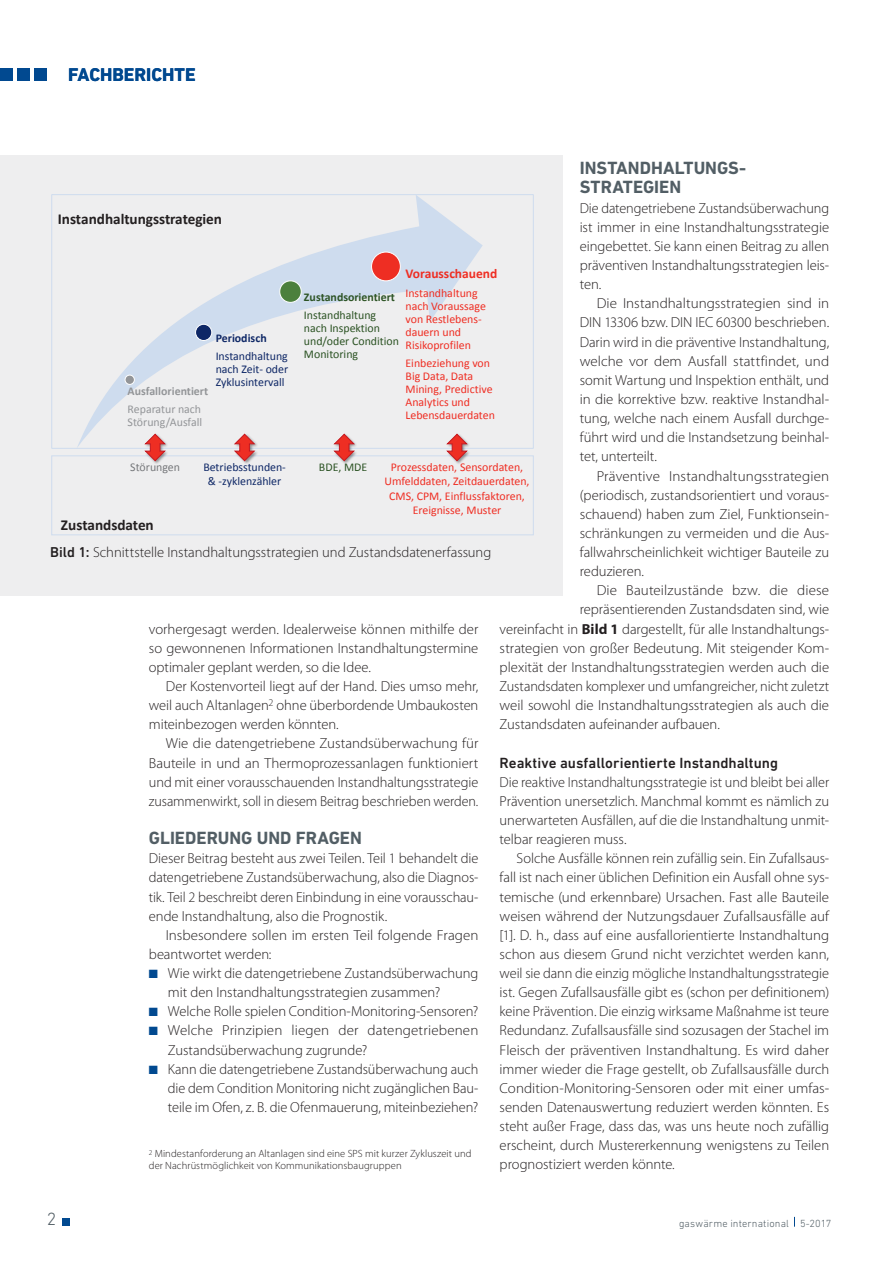
<style>
.page{position:relative;width:893px;height:1263px;background:#fff}
.page>*{position:absolute;margin:0;border:0;box-sizing:border-box;transform-origin:0 0}
.t1{font:700 18.75px "DIN Next LT Pro";color:#014990}
.t2{font:700 18px/19.2px "DIN Next LT Pro";color:#525e65}
.t3{font:300 18px "DIN Next LT Pro";color:#525e65}
.t4{font:700 15.3px "Calibri";letter-spacing:-.005em;color:#231f20}
.t5{font:700 15.15px "Calibri";color:#231f20}
.t6{font:500 15px "DIN Next LT Pro";color:#231f20}
.t7{font:300 14.55px/19.2px "Myriad Pro";letter-spacing:-.005em;color:#231f20;text-align:justify}
.t8{font:700 13.5px "Calibri";color:#ee2e23}
.t9{font:11.85px/13px "Calibri";color:#ee2e23}
.t10{font:11.85px/13px "Calibri";color:#0e2766;text-align:justify}
.t11{font:11.85px/13px "Calibri";color:#2c5324}
.t12{font:11.85px/13px "Calibri";letter-spacing:-.005em;color:#939598}
.t13{font:700 11.85px "Calibri";color:#2c5324}
.t14{font:700 11.85px "Calibri";color:#939598}
.t15{font:700 11.85px "Calibri";color:#0e2766}
.t16{font:11.85px "Calibri";color:#76787b}
.t17{font:300 10.5px/12px "Myriad Pro";letter-spacing:.01em;color:#231f20}
.t18{font:300 10.5px "DIN Next LT Pro";letter-spacing:.015em;color:#525e65}
.s1{font-weight:700}
.s2{font-family:"DIN Next LT Pro";font-weight:500}
.s3{color:#014990}
</style>
<div class="page">
<div style="left:0;top:68px;width:13px;height:13px;background:#014990"></div>
<div style="left:17px;top:68px;width:13px;height:13px;background:#014990"></div>
<div style="left:34px;top:68px;width:13px;height:13px;background:#014990"></div>
<div style="left:62px;top:1218px;width:8px;height:7px;background:#014990"></div>
<div style="left:0;top:155px;width:563px;height:440px;background:#eeeeef"></div>
<svg style="left:77px;top:196px;width:406px;height:251px"></svg>
<div style="left:125px;top:375px;width:9px;height:9px;background:#939598;border-radius:50%"></div>
<div style="left:125px;top:375px;width:10px;height:10px;border:1px solid #fff;border-radius:50%"></div>
<div style="left:196px;top:324px;width:16px;height:16px;background:#0e2766;border-radius:50%"></div>
<div style="left:195px;top:324px;width:17px;height:17px;border:1px solid #fff;border-radius:50%"></div>
<div style="left:280px;top:281px;width:21px;height:21px;background:#4c803d;border-radius:50%"></div>
<div style="left:279px;top:280px;width:23px;height:23px;border:1px solid #fff;border-radius:50%"></div>
<div style="left:372px;top:252px;width:28px;height:29px;background:#ee2e23;border-radius:50%"></div>
<div style="left:371px;top:252px;width:30px;height:29px;border:1px solid #fff;border-radius:50%"></div>
<div style="left:51px;top:194px;width:483px;height:255px;border:1px solid #cedcee"></div>
<div style="left:52px;top:456px;width:481px;height:79px;border:1px solid #cedcee"></div>
<img style="left:143px;top:432px;width:28px;height:32px">
<svg style="left:144px;top:433px;width:23px;height:29px"></svg>
<img style="left:332px;top:432px;width:28px;height:32px">
<svg style="left:333px;top:433px;width:23px;height:29px"></svg>
<img style="left:232px;top:432px;width:28px;height:32px">
<svg style="left:233px;top:433px;width:23px;height:29px"></svg>
<img style="left:445px;top:432px;width:28px;height:32px">
<svg style="left:445px;top:433px;width:24px;height:29px"></svg>
<p class="t1" style="left:68px;top:64px;width:129px">FACHBERICHTE</p>
<p class="t2" style="left:580px;top:159px;width:168px">INSTANDHALTUNGS-<br>STRATEGIEN</p>
<p class="t7" style="left:580px;top:198px;width:251px">Die datengetriebene Zustandsüberwachung ist immer in eine Instandhaltungsstrategie eingebettet. Sie kann einen Beitrag zu allen präventiven Instandhaltungsstrategien leis&shy;ten.</p>
<p class="t7" style="left:580px;top:294px;width:251px;text-indent:17px">Die Instandhaltungsstrategien sind in DIN 13306 bzw. DIN IEC 60300 beschrieben.<br>Darin wird in die präventive Instandhaltung, welche vor dem Ausfall stattfindet, und somit Wartung und Inspektion enthält, und in die korrektive bzw. reaktive Instandhal&shy;tung, welche nach einem Ausfall durchge&shy;führt wird und die Instandsetzung beinhal&shy;tet, unterteilt.</p>
<p class="t7" style="left:580px;top:466px;width:251px;text-indent:17px">Präventive Instandhaltungsstrategien (periodisch, zustandsorientiert und voraus&shy;schauend) haben zum Ziel, Funktionsein&shy;schränkungen zu vermeiden und die Aus&shy;fallwahrscheinlichkeit wichtiger Bauteile zu reduzieren.</p>
<p class="t7" style="left:597px;top:581px;width:234px">Die Bauteilzustände bzw. die diese</p>
<p class="t7" style="left:580px;top:600px;width:251px">repräsentierenden Zustandsdaten sind, wie</p>
<p class="t7" style="left:500px;top:619px;width:331px">vereinfacht in <span class="s1">Bild 1</span> dargestellt, für alle Instandhaltungs-</p>
<p class="t7" style="left:500px;top:638px;width:331px">strategien von großer Bedeutung. Mit steigender Kom-</p>
<p class="t7" style="left:500px;top:658px;width:331px">plexität der Instandhaltungsstrategien werden auch die</p>
<p class="t7" style="left:500px;top:677px;width:331px">Zustandsdaten komplexer und umfangreicher, nicht zuletzt</p>
<p class="t7" style="left:500px;top:696px;width:331px">weil sowohl die Instandhaltungsstrategien als auch die</p>
<p class="t7" style="left:500px;top:715px;width:222px">Zustandsdaten aufeinander aufbauen.</p>
<p class="t6" style="left:500px;top:754px;width:280px">Reaktive ausfallorientierte Instandhaltung</p>
<p class="t7" style="left:500px;top:772px;width:331px">Die reaktive Instandhaltungsstrategie ist und bleibt bei aller Prävention unersetzlich. Manchmal kommt es nämlich zu unerwarteten Ausfällen, auf die die Instandhaltung unmit&shy;telbar reagieren muss.</p>
<p class="t7" style="left:500px;top:849px;width:331px;text-indent:17px">Solche Ausfälle können rein zufällig sein. Ein Zufallsaus&shy;fall ist nach einer üblichen Definition ein Ausfall ohne sys&shy;temische (und erkennbare) Ursachen. Fast alle Bauteile weisen während der Nutzungsdauer Zufallsausfälle auf [1]. D. h., dass auf eine ausfallorientierte Instandhaltung schon aus diesem Grund nicht verzichtet werden kann, weil sie dann die einzig mögliche Instandhaltungsstrategie ist. Gegen Zufallsausfälle gibt es (schon per definitionem) keine Prävention. Die einzig wirksame Maßnahme ist teure Redundanz. Zufallsausfälle sind sozusagen der Stachel im Fleisch der präventiven Instandhaltung. Es wird daher immer wieder die Frage gestellt, ob Zufallsausfälle durch Condition-Monitoring-Sensoren oder mit einer umfas&shy;senden Datenauswertung reduziert werden könnten. Es steht außer Frage, dass das, was uns heute noch zufällig erscheint, durch Mustererkennung wenigstens zu Teilen prognostiziert werden könnte.</p>
<p class="t5" style="left:58px;top:209px;width:166px">Instandhaltungsstrategien</p>
<p class="t8" style="left:405px;top:265px;width:93px">Vorausschauend</p>
<p class="t9" style="left:405px;top:286px;width:82px">Instandhaltung nach Voraussage von Restlebens&shy;dauern und<br>Risikoprofilen</p>
<p class="t9" style="left:405px;top:357px;width:91px">Einbeziehung von<br>Big Data, Data<br>Mining, Predictive<br>Analytics und<br>Lebensdauerdaten</p>
<p class="t13" style="left:304px;top:290px;width:93px">Zustandsorientiert</p>
<p class="t11" style="left:304px;top:309px;width:97px">Instandhaltung nach Inspektion und/oder Condition<br>Monitoring</p>
<p class="t15" style="left:216px;top:331px;width:53px">Periodisch</p>
<p class="t10" style="left:216px;top:350px;width:74px">Instandhaltung nach Zeit- oder Zyklusintervall</p>
<p class="t14" style="left:128px;top:384px;width:82px">Ausfallorientiert</p>
<p class="t12" style="left:128px;top:403px;width:76px">Reparatur nach<br>Störung/Ausfall</p>
<p class="t16" style="left:130px;top:460px;width:51px">Störungen</p>
<p class="t10" style="left:203px;top:460px;width:84px;line-height:14.2px;text-align:center">Betriebsstunden-&amp; -zyklenzähler</p>
<p class="t11" style="left:319px;top:461px;width:50px">BDE, MDE</p>
<p class="t9" style="left:385px;top:460px;width:146px;line-height:14.2px;text-align:center">Prozessdaten, Sensordaten,<br>Umfelddaten, Zeitdauerdaten,<br>CMS, CPM, Einflussfaktoren,<br>Ereignisse, Muster</p>
<p class="t4" style="left:61px;top:515px;width:94px">Zustandsdaten</p>
<p class="t7" style="left:50px;top:543px;width:443px"><span class="s2">Bild 1:</span> Schnittstelle Instandhaltungsstrategien und Zustandsdatenerfassung</p>
<p class="t7" style="left:149px;top:619px;width:331px">vorhergesagt werden. Idealerweise können mithilfe der so gewonnenen Informationen Instandhaltungstermine optimaler geplant werden, so die Idee.</p>
<p class="t7" style="left:149px;top:677px;width:331px;text-indent:17px">Der Kostenvorteil liegt auf der Hand. Dies umso mehr, weil auch Altanlagen<sup>2</sup> ohne überbordende Umbaukosten miteinbezogen werden könnten.</p>
<p class="t7" style="left:149px;top:734px;width:331px;text-indent:17px">Wie die datengetriebene Zustandsüberwachung für Bauteile in und an Thermoprozessanlagen funktioniert und mit einer vorausschauenden Instandhaltungsstrategie zusammenwirkt, soll in diesem Beitrag beschrieben werden.</p>
<p class="t2" style="left:149px;top:828px;width:215px">GLIEDERUNG UND FRAGEN</p>
<p class="t7" style="left:149px;top:849px;width:331px">Dieser Beitrag besteht aus zwei Teilen. Teil 1 behandelt die datengetriebene Zustandsüberwachung, also die Diagnos&shy;tik. Teil 2 beschreibt deren Einbindung in eine vorausschau&shy;ende Instandhaltung, also die Prognostik.</p>
<p class="t7" style="left:149px;top:925px;width:331px;text-indent:17px">Insbesondere sollen im ersten Teil folgende Fragen beantwortet werden:</p>
<p class="t7" style="left:168px;top:964px;width:312px;text-indent:-19px"><span class="s3">■</span> Wie wirkt die datengetriebene Zustandsüberwachung mit den Instandhaltungsstrategien zusammen?</p>
<p class="t7" style="left:149px;top:1002px;width:331px"><span class="s3">■</span> Welche Rolle spielen Condition-Monitoring-Sensoren?</p>
<p class="t7" style="left:168px;top:1021px;width:312px;text-indent:-19px"><span class="s3">■</span> Welche Prinzipien liegen der datengetriebenen<br>Zustandsüberwachung zugrunde?</p>
<p class="t7" style="left:168px;top:1059px;width:312px;text-indent:-19px"><span class="s3">■</span> Kann die datengetriebene Zustandsüberwachung auch die dem Condition Monitoring nicht zugänglichen Bau&shy;teile im Ofen, z. B. die Ofenmauerung, miteinbeziehen?</p>
<p class="t17" style="left:149px;top:1148px;width:324px"><sup>2</sup> Mindestanforderung an Altanlagen sind eine SPS mit kurzer Zykluszeit und der Nachrüstmöglichkeit von Kommunikationsbaugruppen</p>
<p class="t3" style="left:47px;top:1209px;width:11px">2</p>
<p class="t18" style="left:679px;top:1217px;width:154px">gaswärme international 5-2017</p>
</div>
